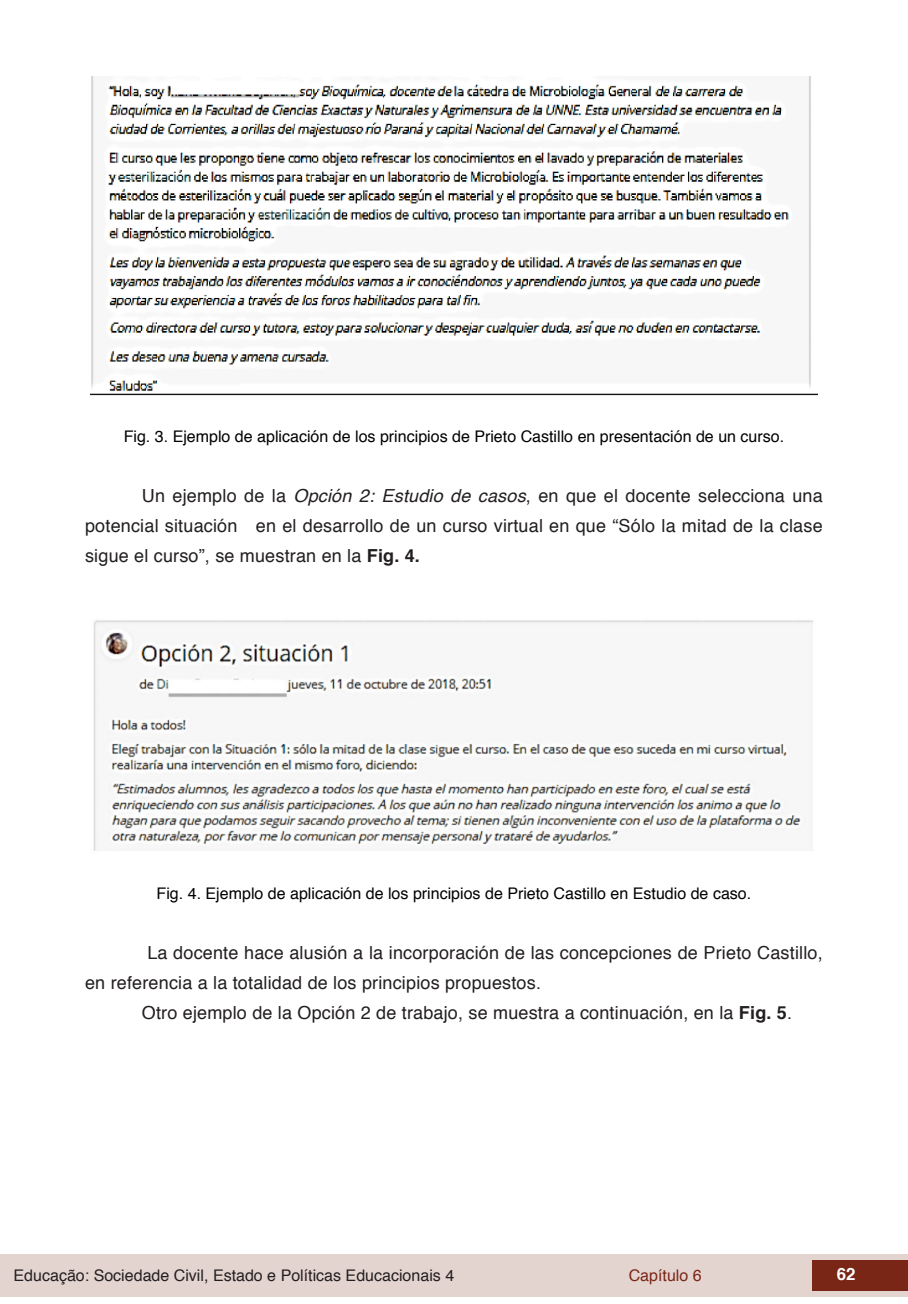
<style>
.page{position:relative;width:908px;height:1304px;background:#fff}
.page>*{position:absolute;margin:0;border:0;box-sizing:border-box;transform-origin:0 0}
.txt{font:18px/30px "Helvetica";letter-spacing:.01em;color:#231f20;text-align:justify}
.t1{font:700 16.8px "Helvetica";color:#fff}
.info_tab_graf_imag{font:16px "Helvetica";color:#000}
.t2{font:16px "Helvetica";color:#231f20}
.t3{font:16px "Helvetica";color:#7a2616}
.s1{font-style:italic}
.s2{font-weight:700}
</style>
<div class="page">
<div style="left:0;top:1254px;width:906px;height:43px;background:#e4d4d0"></div>
<div style="left:812px;top:1261px;width:95px;height:30px;background:#7a2616"></div>
<img style="left:91px;top:76px;width:725px;height:320px">
<img style="left:93px;top:620px;width:720px;height:231px">
<p class="info_tab_graf_imag" style="left:124px;top:424px;width:661px">Fig. 3. Ejemplo de aplicación de los principios de Prieto Castillo en presentación de un curso.</p>
<p class="txt" style="left:85px;top:481px;width:738px;text-indent:57px">Un ejemplo de la <span class="s1">Opción 2: Estudio de casos</span>, en que el docente selecciona una potencial situación en el desarrollo de un curso virtual en que “Sólo la mitad de la clase sigue el curso”, se muestran en la <span class="s2">Fig. 4.</span></p>
<p class="info_tab_graf_imag" style="left:156px;top:881px;width:596px">Fig. 4. Ejemplo de aplicación de los principios de Prieto Castillo en Estudio de caso.</p>
<p class="txt" style="left:85px;top:938px;width:738px;text-indent:62px">La docente hace alusión a la incorporación de las concepciones de Prieto Castillo, en referencia a la totalidad de los principios propuestos.</p>
<p class="txt" style="left:142px;top:998px;width:651px">Otro ejemplo de la Opción 2 de trabajo, se muestra a continuación, en la <span class="s2">Fig. 5</span>.</p>
<p class="t2" style="left:14px;top:1263px;width:442px">Educação: Sociedade Civil, Estado e Políticas Educacionais 4</p>
<p class="t3" style="left:628px;top:1263px;width:74px">Capítulo 6</p>
<p class="t1" style="left:836px;top:1261px;width:20px">62</p>
</div>
